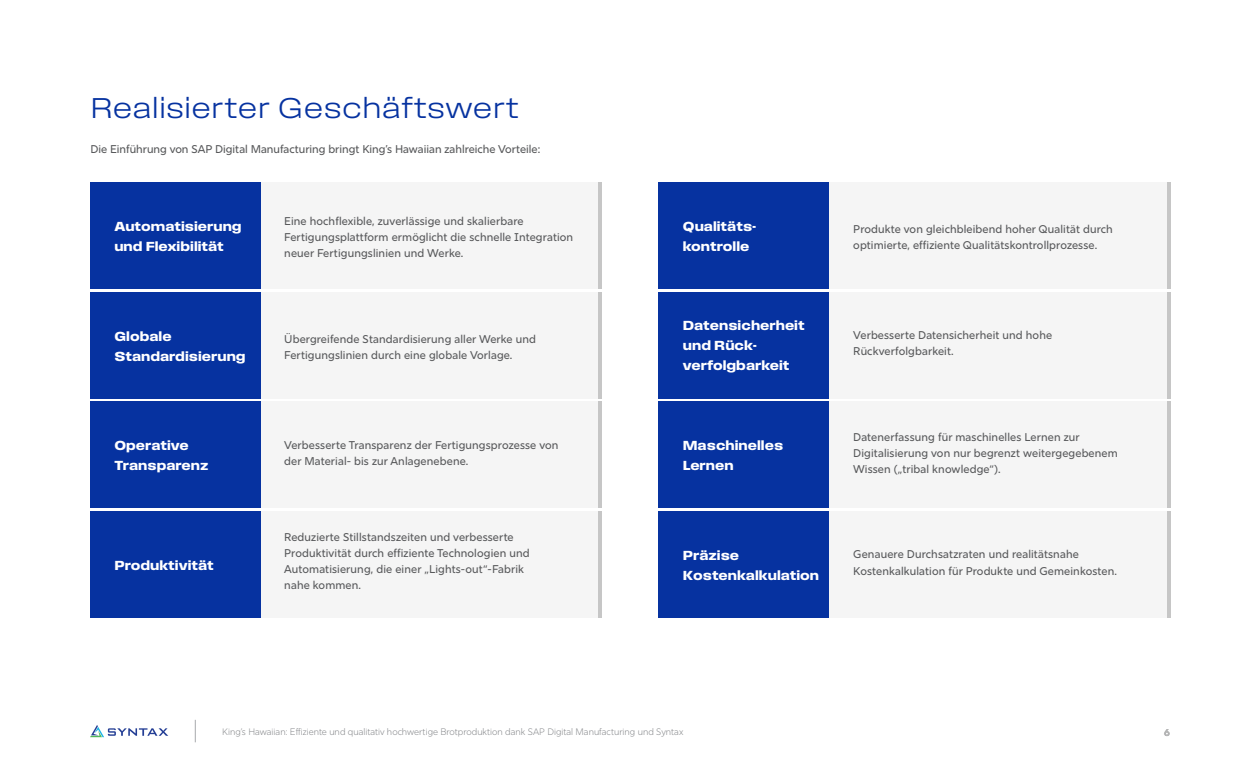
<style>
.page{position:relative;width:1260px;height:765px;background:#fff}
.page>*{position:absolute;margin:0;border:0;box-sizing:border-box;transform-origin:0 0}
.t1{font:30px "Field Gothic No.71 Light Wide";color:#0632a0}
.t2{font:13.75px/20px "Field Gothic No.74 Demi Wide";color:#fff}
.t3{font:500 11.25px/16.2px "Rig Sans";letter-spacing:.01em;color:#58595b}
.t4{font:700 10px "Rig Sans";color:#888a8d}
.t5{font:300 9.38px "Rig Sans";color:#888a8d}
</style>
<div class="page">
<svg style="left:195px;top:720px;width:1px;height:22px"></svg>
<svg style="left:90px;top:725px;width:78px;height:12px"></svg>
<div style="left:260px;top:182px;width:341px;height:107px;background:#f5f5f5"></div>
<hr style="left:598px;top:182px;width:4px;height:107px;background:#c6c6c6">
<div style="left:260px;top:292px;width:341px;height:106px;background:#f5f5f5"></div>
<hr style="left:598px;top:292px;width:4px;height:106px;background:#c6c6c6">
<div style="left:260px;top:402px;width:341px;height:106px;background:#f5f5f5"></div>
<hr style="left:598px;top:402px;width:4px;height:106px;background:#c6c6c6">
<div style="left:260px;top:511px;width:341px;height:107px;background:#f5f5f5"></div>
<hr style="left:598px;top:511px;width:4px;height:107px;background:#c6c6c6">
<div style="left:90px;top:182px;width:170px;height:107px;background:#0632a0"></div>
<div style="left:90px;top:292px;width:170px;height:106px;background:#0632a0"></div>
<div style="left:90px;top:402px;width:170px;height:106px;background:#0632a0"></div>
<div style="left:90px;top:511px;width:170px;height:107px;background:#0632a0"></div>
<div style="left:829px;top:292px;width:341px;height:106px;background:#f5f5f5"></div>
<hr style="left:1167px;top:292px;width:4px;height:106px;background:#c6c6c6">
<div style="left:829px;top:182px;width:341px;height:107px;background:#f5f5f5"></div>
<hr style="left:1167px;top:182px;width:4px;height:107px;background:#c6c6c6">
<div style="left:829px;top:402px;width:341px;height:106px;background:#f5f5f5"></div>
<hr style="left:1167px;top:402px;width:4px;height:106px;background:#c6c6c6">
<div style="left:829px;top:511px;width:341px;height:107px;background:#f5f5f5"></div>
<hr style="left:1167px;top:511px;width:4px;height:107px;background:#c6c6c6">
<div style="left:659px;top:292px;width:170px;height:106px;background:#0632a0"></div>
<div style="left:659px;top:182px;width:170px;height:107px;background:#0632a0"></div>
<div style="left:659px;top:402px;width:170px;height:106px;background:#0632a0"></div>
<div style="left:659px;top:511px;width:170px;height:107px;background:#0632a0"></div>
<h1 class="t1" style="left:90px;top:91px;width:431px">Realisierter Geschäftswert</h1>
<p class="t3" style="left:90px;top:141px;width:451px">Die Einführung von SAP Digital Manufacturing bringt King’s Hawaiian zahlreiche Vorteile:</p>
<p class="t2" style="left:114px;top:216px;width:129px">Automatisierung und Flexibilität</p>
<p class="t3" style="left:284px;top:213px;width:290px">Eine hochflexible, zuverlässige und skalierbare<br>Fertigungsplattform ermöglicht die schnelle Integration neuer Fertigungslinien und Werke.</p>
<p class="t2" style="left:114px;top:326px;width:133px">Globale<br>Standardisierung</p>
<p class="t3" style="left:284px;top:331px;width:253px">Übergreifende Standardisierung aller Werke und<br>Fertigungslinien durch eine globale Vorlage.</p>
<p class="t2" style="left:114px;top:435px;width:96px">Operative<br>Transparenz</p>
<p class="t3" style="left:284px;top:437px;width:276px">Verbesserte Transparenz der Fertigungsprozesse von der Material- bis zur Anlagenebene.</p>
<p class="t2" style="left:114px;top:555px;width:101px">Produktivität</p>
<p class="t3" style="left:284px;top:529px;width:247px">Reduzierte Stillstandszeiten und verbesserte Produktivität durch effiziente Technologien und Automatisierung, die einer „Lights-out“-Fabrik nahe kommen.</p>
<p class="t2" style="left:683px;top:216px;width:75px">Qualitäts&shy;kontrolle</p>
<p class="t2" style="left:683px;top:316px;width:123px">Datensicherheit und Rück&shy;verfolgbarkeit</p>
<p class="t2" style="left:683px;top:435px;width:102px">Maschinelles<br>Lernen</p>
<p class="t2" style="left:683px;top:545px;width:138px">Präzise<br>Kostenkalkulation</p>
<p class="t3" style="left:853px;top:221px;width:261px">Produkte von gleichbleibend hoher Qualität durch optimierte, effiziente Qualitätskontrollprozesse.</p>
<p class="t3" style="left:853px;top:327px;width:200px">Verbesserte Datensicherheit und hohe<br>Rückverfolgbarkeit.</p>
<p class="t3" style="left:853px;top:429px;width:266px">Datenerfassung für maschinelles Lernen zur<br>Digitalisierung von nur begrenzt weitergegebenem<br>Wissen („tribal knowledge“).</p>
<p class="t3" style="left:853px;top:547px;width:265px">Genauere Durchsatzraten und realitätsnahe<br>Kostenkalkulation für Produkte und Gemeinkosten.</p>
<p class="t5" style="left:222px;top:726px;width:463px">King’s Hawaiian: Effiziente und qualitativ hochwertige Brotproduktion dank SAP Digital Manufacturing und Syntax</p>
<p class="t4" style="left:1164px;top:726px;width:7px">6</p>
</div>
